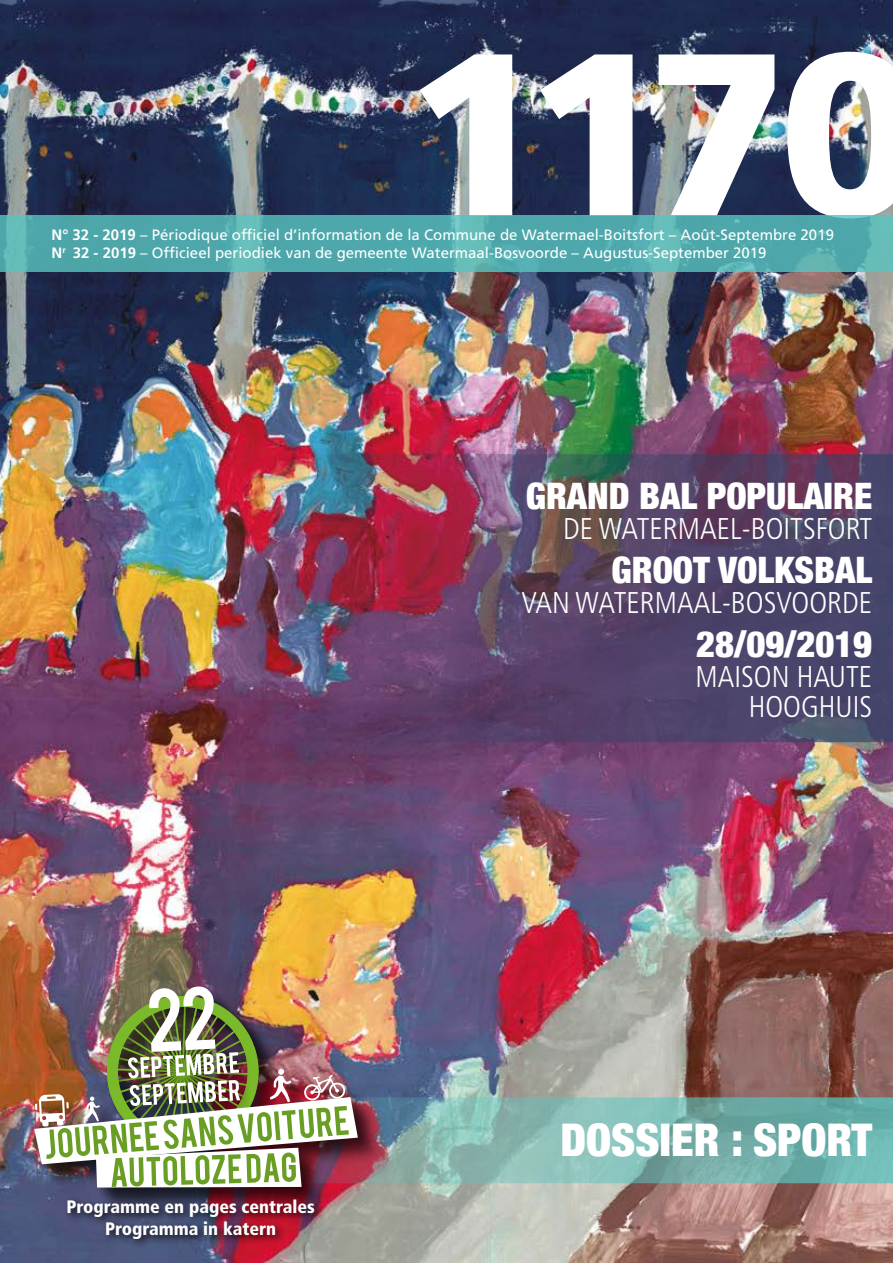
<style>
.page{position:relative;width:893px;height:1263px;background:#fff}
.page>*{position:absolute;margin:0;border:0;box-sizing:border-box;transform-origin:0 0}
.t1{font:900 230.85px "Frutiger LT Std";color:#fff}
.t2{font:900 condensed 45px "Helvetica Neue";color:#fff}
.t3{font:900 condensed 36.45px "Helvetica Neue";color:#fff}
.t4{font:300 condensed 30px/30px "Frutiger LT Std";color:#fff;text-align:right}
.t5{font:900 condensed 18px/21.6px "Frutiger LT Std";color:#fff;text-align:center}
.t6{font:15px/18px "Frutiger LT Std";color:#fff}
.s1{font-weight:700}
</style>
<div class="page">
<img style="left:0;top:0;width:893px;height:1263px">
<svg style="left:389px;top:1097px;width:504px;height:86px;background:#7cb3ae"></svg>
<img style="left:132px;top:454px;width:761px;height:288px">
<div style="left:416px;top:44px;width:477px;height:182px;background:#00375b;opacity:.08"></div>
<svg style="left:0;top:216px;width:893px;height:56px;background:#51abad"></svg>
<div style="left:38px;top:989px;width:351px;height:231px;background:#000;opacity:.57"></div>
<img style="left:27px;top:1089px;width:350px;height:94px">
<img style="left:89px;top:1187px;width:231px;height:8px">
<div style="left:63px;top:1195px;width:262px;height:54px;background:#000;opacity:.91"></div>
<img style="left:34px;top:986px;width:324px;height:201px">
<h1 class="t1" style="left:405px;top:-5px;width:517px">1170</h1>
<p class="t6" style="left:52px;top:226px;width:784px"><span class="s1">N° 32 - 2019</span> – Périodique officiel d’information de la Commune de Watermael-Boitsfort – Août-Septembre 2019<br><span class="s1">N</span><sup>r</sup> <span class="s1">32 - 2019</span> – Officieel periodiek van de gemeente Watermaal-Bosvoorde – Augustus-September 2019</p>
<h3 class="t3" style="left:526px;top:466px;width:348px">GRAND BAL POPULAIRE</h3>
<h3 class="t4" style="left:563px;top:514px;width:311px">DE WATERMAEL-BOITSFORT</h3>
<h3 class="t3" style="left:611px;top:540px;width:262px">GROOT VOLKSBAL</h3>
<h3 class="t4" style="left:521px;top:588px;width:352px">VAN WATERMAAL-BOSVOORDE</h3>
<h3 class="t3" style="left:696px;top:614px;width:177px">28/09/2019</h3>
<h3 class="t4" style="left:695px;top:662px;width:178px">MAISON HAUTE<br>HOOGHUIS</h3>
<p class="t5" style="left:67px;top:1196px;width:250px">Programme en pages centrales<br>Programma in katern</p>
<h2 class="t2" style="left:560px;top:1102px;width:313px">DOSSIER : SPORT</h2>
</div>
